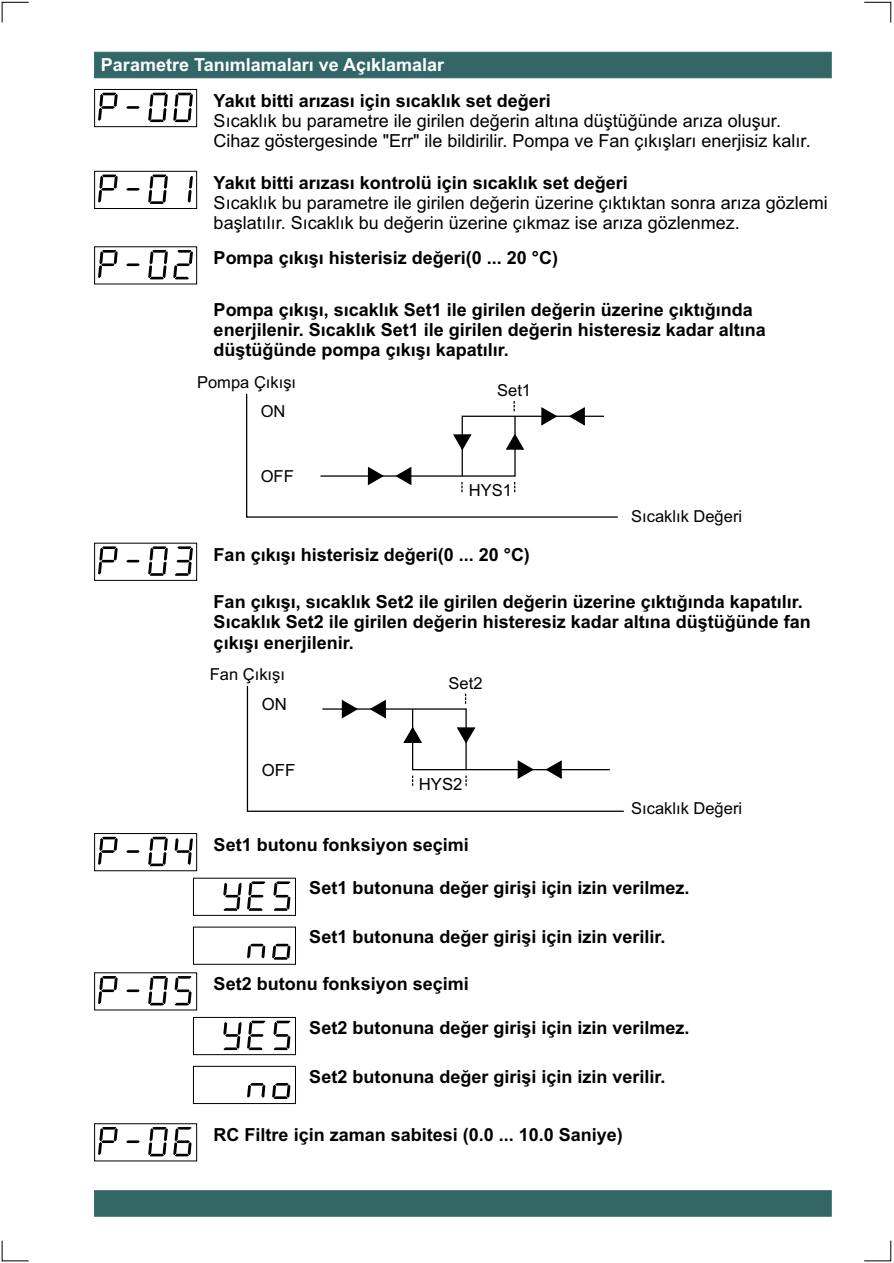
<style>
.page{position:relative;width:894px;height:1263px;background:#fff}
.page>*{position:absolute;margin:0;border:0;box-sizing:border-box;transform-origin:0 0}
.t1{font:700 18px/20.1px "Arial";color:#000}
.t2{font:18px/20.1px "Arial";color:#000}
.t3{font:700 18px "Arial";color:#fff}
.t4{font:16.8px "Arial";color:#000}
.t5{font:16.5px "Arial";color:#000}
</style>
<div class="page">
<div style="left:94px;top:52px;width:737px;height:26px;background:#366;border:1px solid #366"></div>
<div style="left:94px;top:1191px;width:737px;height:25px;background:#366"></div>
<svg style="left:1px;top:1px;width:28px;height:22px"></svg>
<svg style="left:1px;top:1240px;width:28px;height:22px"></svg>
<svg style="left:864px;top:1px;width:28px;height:22px"></svg>
<svg style="left:864px;top:1240px;width:28px;height:22px"></svg>
<svg style="left:148px;top:250px;width:45px;height:29px"></svg>
<svg style="left:126px;top:263px;width:14px;height:3px"></svg>
<svg style="left:98px;top:250px;width:20px;height:28px"></svg>
<svg style="left:246px;top:393px;width:372px;height:125px"></svg>
<svg style="left:319px;top:401px;width:286px;height:91px"></svg>
<div style="left:94px;top:543px;width:103px;height:38px;border:1px solid #000"></div>
<svg style="left:148px;top:546px;width:20px;height:30px"></svg>
<svg style="left:175px;top:546px;width:18px;height:30px"></svg>
<svg style="left:126px;top:560px;width:14px;height:2px"></svg>
<svg style="left:98px;top:546px;width:20px;height:29px"></svg>
<svg style="left:246px;top:685px;width:378px;height:127px"></svg>
<svg style="left:321px;top:694px;width:290px;height:92px"></svg>
<div style="left:94px;top:171px;width:103px;height:38px;border:1px solid #000"></div>
<div style="left:94px;top:89px;width:103px;height:38px;border:1px solid #000"></div>
<svg style="left:188px;top:176px;width:5px;height:27px"></svg>
<svg style="left:148px;top:175px;width:20px;height:29px"></svg>
<svg style="left:148px;top:93px;width:45px;height:29px"></svg>
<svg style="left:126px;top:188px;width:14px;height:3px"></svg>
<svg style="left:126px;top:106px;width:14px;height:3px"></svg>
<svg style="left:98px;top:175px;width:20px;height:28px"></svg>
<svg style="left:98px;top:93px;width:20px;height:28px"></svg>
<div style="left:94px;top:833px;width:103px;height:38px;border:1px solid #000"></div>
<div style="left:193px;top:878px;width:103px;height:38px;border:1px solid #000"></div>
<div style="left:193px;top:1017px;width:103px;height:38px;border:1px solid #000"></div>
<div style="left:193px;top:927px;width:103px;height:38px;border:1px solid #000"></div>
<div style="left:193px;top:1066px;width:103px;height:38px;border:1px solid #000"></div>
<svg style="left:148px;top:837px;width:20px;height:29px"></svg>
<svg style="left:148px;top:976px;width:20px;height:29px"></svg>
<svg style="left:175px;top:838px;width:18px;height:27px"></svg>
<svg style="left:175px;top:976px;width:17px;height:29px"></svg>
<svg style="left:274px;top:881px;width:16px;height:30px"></svg>
<svg style="left:274px;top:1021px;width:16px;height:29px"></svg>
<svg style="left:272px;top:944px;width:18px;height:16px"></svg>
<svg style="left:272px;top:1083px;width:18px;height:16px"></svg>
<svg style="left:247px;top:944px;width:18px;height:14px"></svg>
<svg style="left:247px;top:1083px;width:18px;height:15px"></svg>
<svg style="left:126px;top:850px;width:14px;height:3px"></svg>
<svg style="left:126px;top:989px;width:14px;height:3px"></svg>
<svg style="left:223px;top:881px;width:42px;height:30px"></svg>
<svg style="left:223px;top:1021px;width:42px;height:29px"></svg>
<svg style="left:98px;top:837px;width:20px;height:28px"></svg>
<svg style="left:98px;top:976px;width:20px;height:28px"></svg>
<svg style="left:148px;top:1127px;width:44px;height:29px"></svg>
<svg style="left:126px;top:1140px;width:14px;height:3px"></svg>
<svg style="left:98px;top:1127px;width:20px;height:28px"></svg>
<p class="t3" style="left:101px;top:58px;width:345px">Parametre Tanýmlamalarý ve Açýklamalar</p>
<p class="t1" style="left:214px;top:92px;width:339px">Yakýt bitti arýzasý için sýcaklýk set deðeri</p>
<p class="t2" style="left:214px;top:112px;width:599px">Sýcaklýk bu parametre ile girilen deðerin altýna düþtüðünde arýza oluþur.<br>Cihaz göstergesinde "Err" ile bildirilir. Pompa ve Fan çýkýþlarý enerjisiz kalýr.</p>
<p class="t1" style="left:214px;top:174px;width:416px">Yakýt bitti arýzasý kontrolü için sýcaklýk set deðeri</p>
<p class="t2" style="left:214px;top:194px;width:616px">Sýcaklýk bu parametre ile girilen deðerin üzerine çýktýktan sonra arýza gözlemi baþlatýlýr. Sýcaklýk bu deðerin üzerine çýkmaz ise arýza gözlenmez.</p>
<p class="t1" style="left:214px;top:249px;width:346px">Pompa çýkýþý histerisiz deðeri(0 ... 20 °C)</p>
<p class="t1" style="left:214px;top:302px;width:554px">Pompa çýkýþý, sýcaklýk Set1 ile girilen deðerin üzerine çýktýðýnda enerjilenir. Sýcaklýk Set1 ile girilen deðerin histeresiz kadar altýna düþtüðünde pompa çýkýþý kapatýlýr.</p>
<p class="t5" style="left:197px;top:376px;width:101px">Pompa Çýkýþý</p>
<p class="t5" style="left:261px;top:405px;width:26px">ON</p>
<p class="t5" style="left:261px;top:470px;width:35px">OFF</p>
<p class="t5" style="left:497px;top:384px;width:35px">Set1</p>
<p class="t5" style="left:469px;top:484px;width:45px">HYS1</p>
<p class="t1" style="left:214px;top:546px;width:318px">Fan çýkýþý histerisiz deðeri(0 ... 20 °C)</p>
<p class="t5" style="left:631px;top:510px;width:112px">Sýcaklýk Deðeri</p>
<p class="t1" style="left:214px;top:594px;width:599px">Fan çýkýþý, sýcaklýk Set2 ile girilen deðerin üzerine çýktýðýnda kapatýlýr.<br>Sýcaklýk Set2 ile girilen deðerin histeresiz kadar altýna düþtüðünde fan çýkýþý enerjilenir.</p>
<p class="t5" style="left:210px;top:668px;width:77px">Fan Çýkýþý</p>
<p class="t4" style="left:262px;top:698px;width:27px">ON</p>
<p class="t4" style="left:262px;top:763px;width:35px">OFF</p>
<p class="t5" style="left:449px;top:677px;width:35px">Set2</p>
<p class="t4" style="left:419px;top:777px;width:45px">HYS2</p>
<p class="t1" style="left:214px;top:836px;width:257px">Set1 butonu fonksiyon seçimi</p>
<p class="t5" style="left:631px;top:802px;width:112px">Sýcaklýk Deðeri</p>
<p class="t1" style="left:309px;top:880px;width:382px">Set1 butonuna deðer giriþi için izin verilmez.</p>
<p class="t1" style="left:309px;top:929px;width:358px">Set1 butonuna deðer giriþi için izin verilir.</p>
<p class="t1" style="left:214px;top:975px;width:257px">Set2 butonu fonksiyon seçimi</p>
<p class="t1" style="left:309px;top:1019px;width:382px">Set2 butonuna deðer giriþi için izin verilmez.</p>
<p class="t1" style="left:309px;top:1068px;width:358px">Set2 butonuna deðer giriþi için izin verilir.</p>
<p class="t1" style="left:214px;top:1126px;width:411px">RC Filtre için zaman sabitesi (0.0 ... 10.0 Saniye)</p>
</div>
